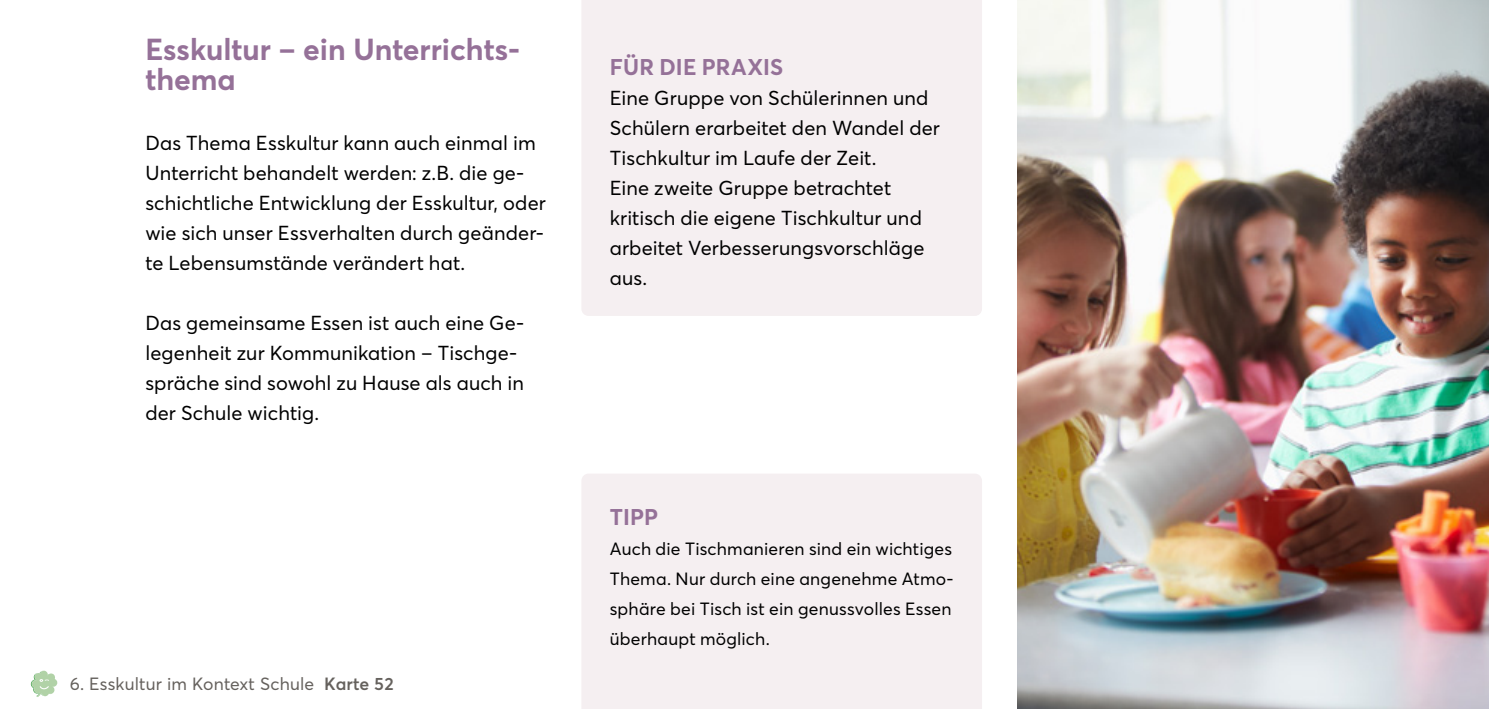
<style>
.page{position:relative;width:1489px;height:709px;background:#fff}
.page>*{position:absolute;margin:0;border:0;box-sizing:border-box;transform-origin:0 0}
.t1{font:700 30px/30px "Averta";color:#957198}
.t2{font:700 22.5px "Averta";letter-spacing:.01em;color:#957198}
.t3{font:20px/30px "Averta";letter-spacing:.005em;color:#000}
.t4{font:17.5px/30px "Averta";letter-spacing:.01em;color:#000;text-align:justify}
.t5{font:17.5px "Averta";letter-spacing:.01em;color:#65615d}
.s1{font-weight:600}
</style>
<div class="page">
<svg style="left:31px;top:670px;width:26px;height:27px"></svg>
<div style="left:582px;top:474px;width:399px;height:235px;background:#f5eff1"></div>
<div style="left:582px;top:0;width:399px;height:316px;background:#f5eff1"></div>
<img style="left:1017px;top:0;width:471px;height:709px">
<h1 class="t1" style="left:145px;top:33px;width:376px">Esskultur – ein Unterrichts&shy;thema</h1>
<p class="t3" style="left:145px;top:127px;width:402px">Das Thema Esskultur kann auch einmal im Unterricht behandelt werden: z. B. die ge&shy;schichtliche Entwicklung der Esskultur, oder wie sich unser Essverhalten durch geänder&shy;te Lebensumstände verändert hat.</p>
<p class="t3" style="left:145px;top:307px;width:380px">Das gemeinsame Essen ist auch eine Ge&shy;legenheit zur Kommunikation – Tischge&shy;spräche sind sowohl zu Hause als auch in der Schule wichtig.</p>
<p class="t5" style="left:70px;top:672px;width:325px">6. Esskultur im Kontext Schule <span class="s1">Karte 52</span></p>
<p class="t2" style="left:610px;top:51px;width:175px">FÜR DIE PRAXIS</p>
<p class="t3" style="left:609px;top:82px;width:332px">Eine Gruppe von Schülerinnen und<br>Schülern erarbeitet den Wandel der<br>Tischkultur im Laufe der Zeit.<br>Eine zweite Gruppe betrachtet kritisch die eigene Tischkultur und arbeitet Verbesserungsvorschläge aus.</p>
<p class="t2" style="left:610px;top:501px;width:50px">TIPP</p>
<p class="t4" style="left:609px;top:533px;width:345px">Auch die Tischmanieren sind ein wichtiges Thema. Nur durch eine angenehme Atmo&shy;sphäre bei Tisch ist ein genussvolles Essen überhaupt möglich.</p>
</div>
